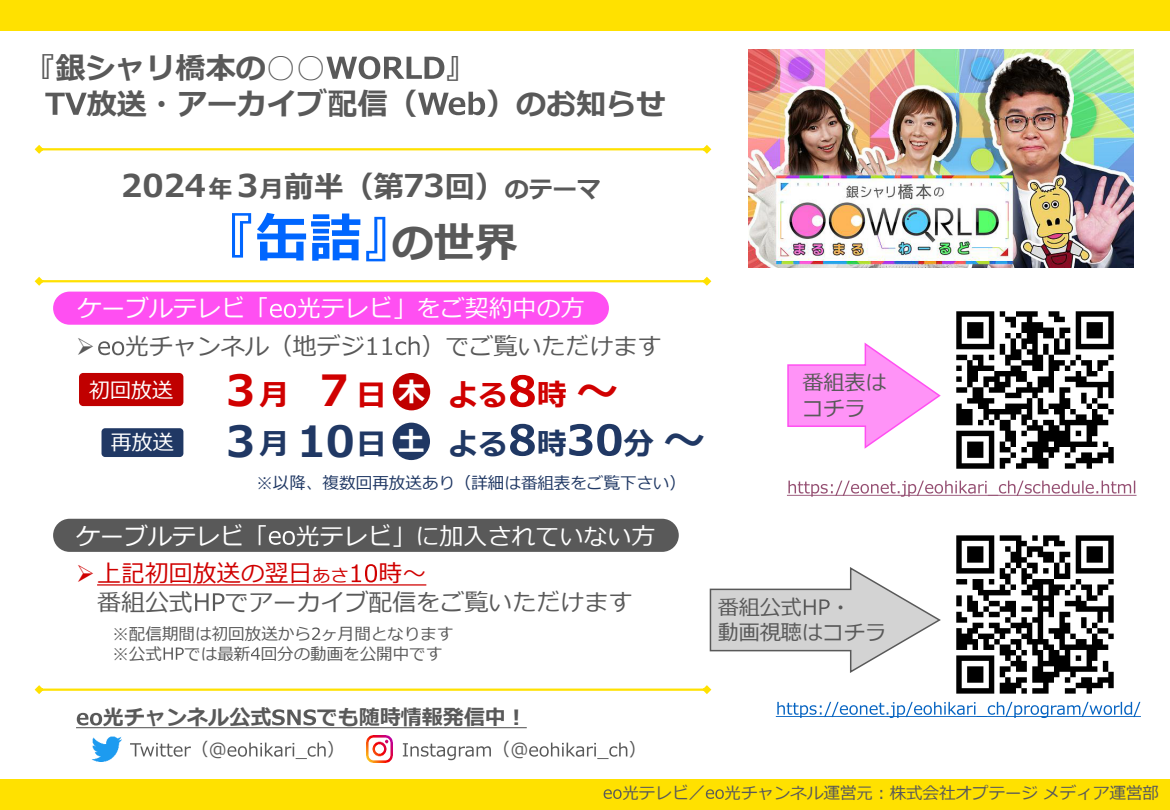
<style>
.page{position:relative;width:1170px;height:810px;background:#fff}
.page>*{position:absolute;margin:0;border:0;box-sizing:border-box;transform-origin:0 0}
.t1{font:700 54px "Meiryo";color:#06f}
.t2{font:700 43.05px "Meiryo";color:#203864}
.t3{font:700 43.05px "Meiryo";color:#d00000}
.t4{font:700 42px "Meiryo";color:#595959}
.t5{font:700 31.35px "Meiryo";color:#595959}
.t6{font:700 30px "Meiryo";color:#595959}
.t7{font:700 30px "Meiryo";color:#203864}
.t8{font:700 30px "Meiryo";color:#d00000}
.t9{font:24px "Meiryo";color:#fff}
.t10{font:24px "Meiryo";color:#595959}
.t11{font:24px/28.8px "Meiryo";color:#d00000}
.t12{font:700 24px "Meiryo";color:#595959}
.t13{font:700 21.15px "Meiryo";color:#595959}
.t14{font:21.15px "Meiryo";color:#595959}
.t15{font:21px/25.2px "Meiryo";color:#595959}
.t16{font:21px "Meiryo";color:#fff}
.t17{font:18px "Meiryo";color:#595959}
.t18{font:16.5px/19.8px "Meiryo";color:#595959}
.t19{font:16.5px "Meiryo";color:#203864}
.s1{font-size:24px}
.s2{font-size:30.15px}
.s3{font-size:42px}
.s4{font-size:27px;color:#fff}
.s5{font-size:18px}
.s6{color:#595959}
</style>
<div class="page">
<svg style="left:326px;top:56px;width:118px;height:23px"></svg>
<svg style="left:45px;top:93px;width:42px;height:22px"></svg>
<svg style="left:418px;top:92px;width:67px;height:23px"></svg>
<div style="left:0;top:779px;width:1170px;height:31px;background:#ffe100"></div>
<svg style="left:604px;top:789px;width:18px;height:10px"></svg>
<svg style="left:706px;top:789px;width:18px;height:10px"></svg>
<div style="left:0;top:0;width:1170px;height:31px;background:#ffe100"></div>
<svg style="left:76px;top:709px;width:451px;height:19px"></svg>
<svg style="left:98px;top:341px;width:26px;height:14px"></svg>
<svg style="left:368px;top:337px;width:52px;height:18px"></svg>
<img style="left:945px;top:311px;width:169px;height:170px">
<svg style="left:787px;top:481px;width:350px;height:16px"></svg>
<img style="left:948px;top:535px;width:174px;height:167px">
<svg style="left:776px;top:702px;width:365px;height:16px"></svg>
<svg style="left:787px;top:342px;width:154px;height:107px"></svg>
<img style="left:92px;top:737px;width:30px;height:24px">
<img style="left:366px;top:735px;width:27px;height:27px">
<svg style="left:35px;top:145px;width:676px;height:9px"></svg>
<svg style="left:35px;top:277px;width:676px;height:9px"></svg>
<div style="left:53px;top:292px;width:556px;height:33px;background:#ff4ff2;border-radius:17px"></div>
<svg style="left:270px;top:304px;width:26px;height:14px"></svg>
<div style="left:79px;top:373px;width:104px;height:33px;background:#c00000;border-radius:4px"></div>
<svg style="left:510px;top:375px;width:25px;height:32px"></svg>
<div style="left:393px;top:373px;width:37px;height:37px;background:#c00000;border-radius:50%"></div>
<svg style="left:97px;top:564px;width:329px;height:22px"></svg>
<svg style="left:195px;top:593px;width:29px;height:18px"></svg>
<svg style="left:709px;top:567px;width:232px;height:106px"></svg>
<div style="left:53px;top:519px;width:626px;height:33px;background:#595959;border-radius:17px"></div>
<svg style="left:269px;top:531px;width:26px;height:14px"></svg>
<svg style="left:312px;top:627px;width:8px;height:13px"></svg>
<svg style="left:164px;top:648px;width:20px;height:12px"></svg>
<svg style="left:251px;top:648px;width:9px;height:12px"></svg>
<svg style="left:130px;top:743px;width:61px;height:14px"></svg>
<svg style="left:227px;top:743px;width:99px;height:16px"></svg>
<svg style="left:403px;top:743px;width:88px;height:17px"></svg>
<svg style="left:529px;top:743px;width:98px;height:16px"></svg>
<svg style="left:35px;top:685px;width:676px;height:9px"></svg>
<div style="left:102px;top:428px;width:81px;height:29px;background:#203864;border-radius:4px"></div>
<svg style="left:510px;top:424px;width:25px;height:32px"></svg>
<svg style="left:569px;top:424px;width:53px;height:32px"></svg>
<div style="left:393px;top:423px;width:37px;height:37px;background:#203864;border-radius:50%"></div>
<img style="left:749px;top:50px;width:384px;height:217px">
<h3 class="t6" style="left:25px;top:47px;width:302px">『銀シャリ橋本の○○</h3>
<h3 class="t6" style="left:446px;top:47px;width:32px">』</h3>
<h3 class="t6" style="left:87px;top:83px;width:332px">放送・アーカイブ配信（</h3>
<h3 class="t6" style="left:486px;top:83px;width:182px">）のお知らせ</h3>
<h3 class="t5" style="left:121px;top:164px;width:325px">2024<span class="s1">年</span> 3<span class="s1">月</span><span class="s2">前半（第</span>73</h3>
<h3 class="t12" style="left:445px;top:172px;width:157px"><span class="s2">回）</span>のテーマ</h3>
<h1 class="t1" style="left:201px;top:200px;width:218px">『缶詰』</h1>
<h3 class="t4" style="left:392px;top:213px;width:127px">の世界</h3>
<h3 class="t9" style="left:77px;top:292px;width:509px">ケーブルテレビ「 光テレビ」をご契約中の方</h3>
<h3 class="t10" style="left:76px;top:329px;width:290px">➢ 光チャンネル（地デジ</h3>
<h3 class="t10" style="left:422px;top:329px;width:241px">）でご覧いただけます</h3>
<h2 class="t3" style="left:226px;top:360px;width:31px">3</h2>
<h2 class="t3" style="left:320px;top:360px;width:31px">7</h2>
<h2 class="t2" style="left:226px;top:411px;width:130px">3 10</h2>
<p class="t16" style="left:89px;top:376px;width:86px">初回放送</p>
<h3 class="t8" style="left:259px;top:374px;width:32px">月</h3>
<h3 class="t8" style="left:356px;top:374px;width:263px">日<sup>木</sup> よる 時<span class="s3">～</span></h3>
<p class="t16" style="left:111px;top:428px;width:65px">再放送</p>
<h3 class="t7" style="left:259px;top:423px;width:32px">月</h3>
<h3 class="t7" style="left:356px;top:423px;width:212px">日<span class="s4">土</span> よる 時</h3>
<h3 class="t7" style="left:624px;top:423px;width:83px">分<span class="s3">～</span></h3>
<p class="t19" style="left:256px;top:471px;width:431px">※以降、複数回再放送あり（詳細は番組表をご覧下さい）</p>
<h3 class="t9" style="left:76px;top:519px;width:581px">ケーブルテレビ「 光テレビ」に加入されていない方</h3>
<p class="t15" style="left:802px;top:371px;width:86px">番組表は</p>
<p class="t14" style="left:802px;top:393px;width:65px">コチラ</p>
<h3 class="t11" style="left:97px;top:560px;width:331px;text-indent:-21px">➢上記初回放送の翌日<span class="s5">あさ</span> 時～<span class="s6">番組公式</span></h3>
<h3 class="t10" style="left:225px;top:585px;width:409px">でアーカイブ配信をご覧いただけます</h3>
<p class="t15" style="left:718px;top:596px;width:86px">番組公式</p>
<p class="t15" style="left:718px;top:596px;width:170px;text-indent:113px">・<br>動画視聴はコチラ</p>
<p class="t18" style="left:112px;top:625px;width:342px">※配信期間は初回放送から ヶ月間となります※公式</p>
<p class="t18" style="left:184px;top:645px;width:260px">では最新 回分の動画を公開中です</p>
<p class="t13" style="left:103px;top:703px;width:170px">光チャンネル公式</p>
<p class="t13" style="left:317px;top:703px;width:212px">でも随時情報発信中︕</p>
<p class="t17" style="left:191px;top:737px;width:38px">（＠</p>
<p class="t17" style="left:327px;top:737px;width:20px">）</p>
<p class="t17" style="left:492px;top:737px;width:38px">（＠</p>
<p class="t17" style="left:629px;top:737px;width:20px">）</p>
<p class="t18" style="left:622px;top:784px;width:538px">光テレビ／ 光チャンネル運営元︓株式会社オプテージメディア運営部</p>
</div>
